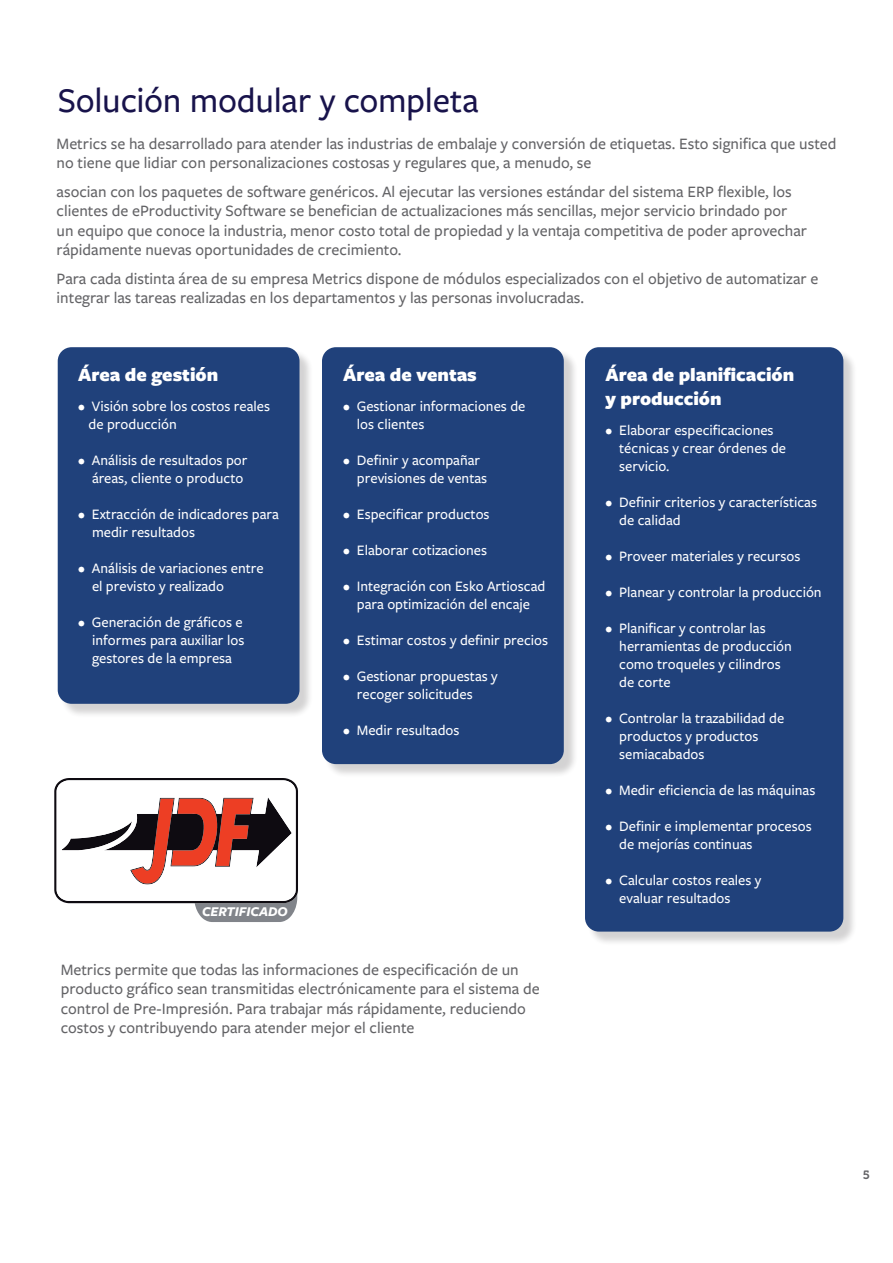
<style>
.page{position:relative;width:893px;height:1263px;background:#fff}
.page>*{position:absolute;margin:0;border:0;box-sizing:border-box;transform-origin:0 0}
.ALT_INSIDE_HEADLIN{font:500 36px "Freight Sans Pro";letter-spacing:-.01em;color:#18134b}
.t1{font:900 19.5px "Freight Sans Pro";color:#fff}
.INTRO_PARAGRAPH_BL{font:500 16.5px/19.5px "Freight Sans Pro";color:#636366}
.t2{font:500 15px "Freight Sans Pro";color:#fff}
.t3{font:italic 700 13.95px "Freight Sans Pro";color:#fff}
.t4{font:12px "Museo 700";color:#636366}
</style>
<div class="page">
<svg style="left:54px;top:778px;width:244px;height:144px"></svg>
<div style="left:203px;top:905px;width:83px;height:12px;background:#81848a"></div>
<div style="left:587px;top:349px;width:271px;height:597px;background:#231f20;opacity:.2"></div>
<div style="left:585px;top:347px;width:258px;height:584px;background:#20417b;border-radius:14px"></div>
<div style="left:324px;top:349px;width:254px;height:429px;background:#231f20;opacity:.2"></div>
<div style="left:322px;top:347px;width:242px;height:417px;background:#20417b;border-radius:14px"></div>
<div style="left:60px;top:349px;width:254px;height:369px;background:#231f20;opacity:.2"></div>
<div style="left:58px;top:347px;width:241px;height:357px;background:#20417b;border-radius:14px"></div>
<p class="ALT_INSIDE_HEADLIN" style="left:58px;top:77px;width:422px">Solución modular y completa</p>
<p class="INTRO_PARAGRAPH_BL" style="left:57px;top:133px;width:781px">Metrics se ha desarrollado para atender las industrias de embalaje y conversión de etiquetas. Esto significa que usted no tiene que lidiar con personalizaciones costosas y regulares que, a menudo, se</p>
<p class="INTRO_PARAGRAPH_BL" style="left:57px;top:181px;width:752px">asocian con los paquetes de software genéricos. Al ejecutar las versiones estándar del sistema ERP flexible, los clientes de eProductivity Software se benefician de actualizaciones más sencillas, mejor servicio brindado por un equipo que conoce la industria, menor costo total de propiedad y la ventaja competitiva de poder aprovechar rápidamente nuevas oportunidades de crecimiento.</p>
<p class="INTRO_PARAGRAPH_BL" style="left:57px;top:268px;width:763px">Para cada distinta área de su empresa Metrics dispone de módulos especializados con el objetivo de automatizar e integrar las tareas realizadas en los departamentos y las personas involucradas.</p>
<p class="t1" style="left:78px;top:361px;width:141px">Área de gestión</p>
<p class="t2" style="left:78px;top:396px;width:193px">• Visión sobre los costos reales</p>
<p class="t2" style="left:89px;top:414px;width:90px">de producción</p>
<p class="t2" style="left:78px;top:450px;width:171px">• Análisis de resultados por</p>
<p class="t2" style="left:92px;top:468px;width:153px">áreas, cliente o producto</p>
<p class="t2" style="left:78px;top:504px;width:202px">• Extracción de indicadores para</p>
<p class="t2" style="left:92px;top:522px;width:105px">medir resultados</p>
<p class="t2" style="left:78px;top:558px;width:187px">• Análisis de variaciones entre</p>
<p class="t2" style="left:92px;top:576px;width:134px">el previsto y realizado</p>
<p class="t2" style="left:78px;top:612px;width:166px">• Generación de gráficos e</p>
<p class="t2" style="left:92px;top:630px;width:154px">informes para auxiliar los</p>
<p class="t2" style="left:92px;top:648px;width:142px">gestores de la empresa</p>
<p class="t1" style="left:343px;top:361px;width:135px">Área de ventas</p>
<p class="t2" style="left:343px;top:396px;width:184px">• Gestionar informaciones de</p>
<p class="t2" style="left:357px;top:414px;width:69px">los clientes</p>
<p class="t2" style="left:343px;top:450px;width:138px">• Definir y acompañar</p>
<p class="t2" style="left:357px;top:468px;width:132px">previsiones de ventas</p>
<p class="t2" style="left:343px;top:504px;width:148px">• Especificar productos</p>
<p class="t2" style="left:343px;top:540px;width:145px">• Elaborar cotizaciones</p>
<p class="t2" style="left:343px;top:576px;width:204px">• Integración con Esko Artioscad</p>
<p class="t2" style="left:357px;top:594px;width:175px">para optimización del encaje</p>
<p class="t2" style="left:343px;top:630px;width:206px">• Estimar costos y definir precios</p>
<p class="t2" style="left:343px;top:666px;width:156px">• Gestionar propuestas y</p>
<p class="t2" style="left:357px;top:684px;width:117px">recoger solicitudes</p>
<p class="t2" style="left:343px;top:720px;width:118px">• Medir resultados</p>
<p class="t3" style="left:202px;top:902px;width:87px">CERTIFICADO</p>
<p class="INTRO_PARAGRAPH_BL" style="left:61px;top:959px;width:480px">Metrics permite que todas las informaciones de especificación de un producto gráfico sean transmitidas electrónicamente para el sistema de control de Pre-Impresión. Para trabajar más rápidamente, reduciendo costos y contribuyendo para atender mejor el cliente</p>
<p class="t1" style="left:606px;top:361px;width:190px">Área de planificación</p>
<p class="t1" style="left:606px;top:385px;width:118px">y producción</p>
<p class="t2" style="left:606px;top:420px;width:170px">• Elaborar especificaciones</p>
<p class="t2" style="left:619px;top:438px;width:168px">técnicas y crear órdenes de</p>
<p class="t2" style="left:619px;top:456px;width:52px">servicio.</p>
<p class="t2" style="left:606px;top:492px;width:213px">• Definir criterios y características</p>
<p class="t2" style="left:619px;top:510px;width:63px">de calidad</p>
<p class="t2" style="left:606px;top:546px;width:196px">• Proveer materiales y recursos</p>
<p class="t2" style="left:606px;top:582px;width:218px">• Planear y controlar la producción</p>
<p class="t2" style="left:606px;top:618px;width:162px">• Planificar y controlar las</p>
<p class="t2" style="left:619px;top:636px;width:174px">herramientas de producción</p>
<p class="t2" style="left:619px;top:654px;width:163px">como troqueles y cilindros</p>
<p class="t2" style="left:619px;top:672px;width:53px">de corte</p>
<p class="t2" style="left:606px;top:708px;width:180px">• Controlar la trazabilidad de</p>
<p class="t2" style="left:619px;top:726px;width:141px">productos y productos</p>
<p class="t2" style="left:619px;top:744px;width:87px">semiacabados</p>
<p class="t2" style="left:606px;top:780px;width:211px">• Medir eficiencia de las máquinas</p>
<p class="t2" style="left:606px;top:816px;width:208px">• Definir e implementar procesos</p>
<p class="t2" style="left:619px;top:834px;width:135px">de mejorías continuas</p>
<p class="t2" style="left:606px;top:870px;width:157px">• Calcular costos reales y</p>
<p class="t2" style="left:619px;top:888px;width:113px">evaluar resultados</p>
<p class="t4" style="left:863px;top:1168px;width:9px">5</p>
</div>
